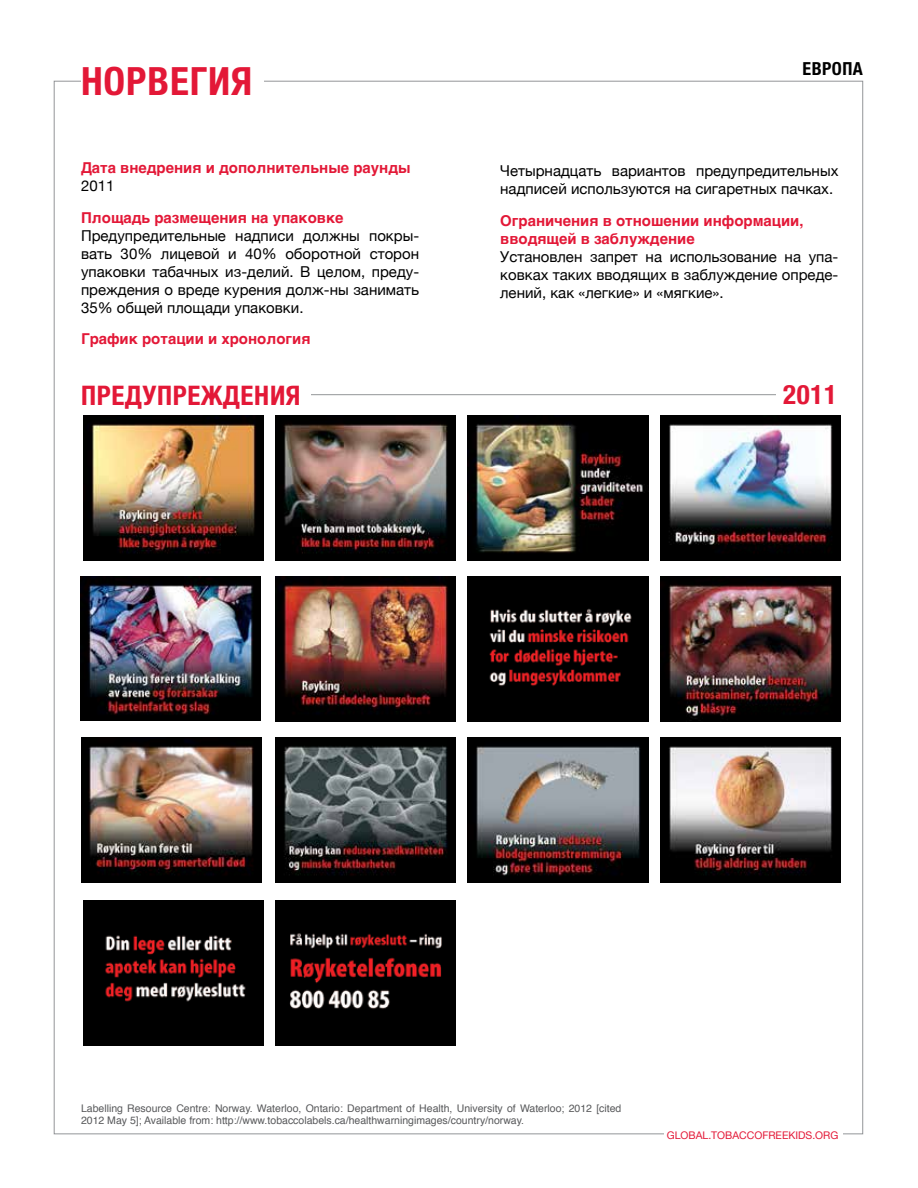
<style>
.page{position:relative;width:918px;height:1188px;background:#fff}
.page>*{position:absolute;margin:0;border:0;box-sizing:border-box;transform-origin:0 0}
.t1{font:700 condensed 39px "Helvetica Neue";letter-spacing:.025em;color:#e31837}
.t2{font:700 condensed 27px "Helvetica Neue";letter-spacing:.025em;color:#e31837}
.t3{font:700 condensed 18px "Helvetica Neue";color:#000}
.t4{font:15px/18px "Helvetica Neue";color:#000;text-align:justify}
.t5{font:700 15px/18px "Helvetica";color:#e31837}
.t6{font:10.5px/12px "Helvetica";color:#58595b}
.t7{font:10.5px "Helvetica Neue";color:#e31837}
</style>
<div class="page">
<hr style="left:191px;top:394px;width:646px;height:1px;background:#939598">
<img style="left:83px;top:416px;width:181px;height:145px">
<img style="left:275px;top:416px;width:181px;height:145px">
<img style="left:468px;top:416px;width:180px;height:145px">
<img style="left:660px;top:576px;width:181px;height:145px">
<img style="left:83px;top:901px;width:181px;height:145px">
<img style="left:81px;top:576px;width:180px;height:145px">
<img style="left:275px;top:576px;width:181px;height:145px">
<img style="left:468px;top:576px;width:180px;height:145px">
<img style="left:660px;top:416px;width:181px;height:145px">
<img style="left:275px;top:901px;width:181px;height:145px">
<img style="left:81px;top:737px;width:181px;height:145px">
<img style="left:275px;top:737px;width:181px;height:145px">
<img style="left:468px;top:737px;width:180px;height:145px">
<img style="left:660px;top:737px;width:181px;height:145px">
<div style="left:81px;top:379px;width:229px;height:27px;background:#fff"></div>
<div style="left:777px;top:378px;width:60px;height:27px;background:#fff"></div>
<h1 class="t1" style="left:81px;top:49px;width:173px">Норвегия</h1>
<p class="t3" style="left:803px;top:54px;width:11px">ЕВРО</p>
<p class="t3" style="left:842px;top:54px;width:22px">ПА</p>
<p class="t5" style="left:81px;top:159px;width:331px">Дата внедрения и дополнительные раунды</p>
<p class="t4" style="left:81px;top:176px;width:35px">2011</p>
<p class="t5" style="left:81px;top:209px;width:264px">Площадь размещения на упаковке</p>
<p class="t4" style="left:81px;top:225px;width:340px">ПРЕДУПРЕДИТЕЛЬНЫЕ НАДПИСИ ДОЛЖНЫ ПОКРЫ-ВАТЬ 30% ЛИЦЕВОЙ И 40% ОБОРОТНОЙ СТОРОН УПАКОВКИ ТАБАЧНЫХ ИЗ-ДЕЛИЙ. В ЦЕЛОМ, ПРЕДУ-ПРЕЖДЕНИЯ О ВРЕДЕ КУРЕНИЯ ДОЛЖ-НЫ ЗАНИМАТЬ 35% ОБЩЕЙ ПЛОЩАДИ УПАКОВКИ.</p>
<p class="t5" style="left:81px;top:330px;width:231px">График ротации и хронология</p>
<p class="t4" style="left:500px;top:161px;width:340px">ЧЕТЫРНАДЦАТЬ ВАРИАНТОВ ПРЕДУПРЕДИТЕЛЬНЫХ<br>НАДПИСЕЙ ИСПОЛЬЗУЮТСЯ НА СИГАРЕТНЫХ ПАЧКАХ.</p>
<p class="t5" style="left:500px;top:212px;width:305px">Ограничения в отношении информации, вводящей в заблуждение</p>
<p class="t4" style="left:500px;top:246px;width:340px">УСТАНОВЛЕН ЗАПРЕТ НА ИСПОЛЬЗОВАНИЕ НА УПА-КОВКАХ ТАКИХ ВВОДЯЩИХ В ЗАБЛУЖДЕНИЕ ОПРЕДЕ-ЛЕНИЙ, КАК «ЛЕГКИЕ» И «МЯГКИЕ».</p>
<h2 class="t2" style="left:81px;top:373px;width:204px">ПРЕДУПРЕЖДЕНИЯ</h2>
<h2 class="t2" style="left:783px;top:372px;width:55px">2011</h2>
<p class="t6" style="left:81px;top:1103px;width:542px">Labelling Resource Centre: Norway. Waterloo, Ontario: Department of Health, University of Waterloo; 2012 [cited<br>2012 May 5]; Available from: http://www.tobaccolabels.ca/healthwarningimages/country/norway.</p>
<p class="t7" style="left:667px;top:1126px;width:173px">GLOBAL.TOBACCOFREEKIDS.ORG</p>
</div>
